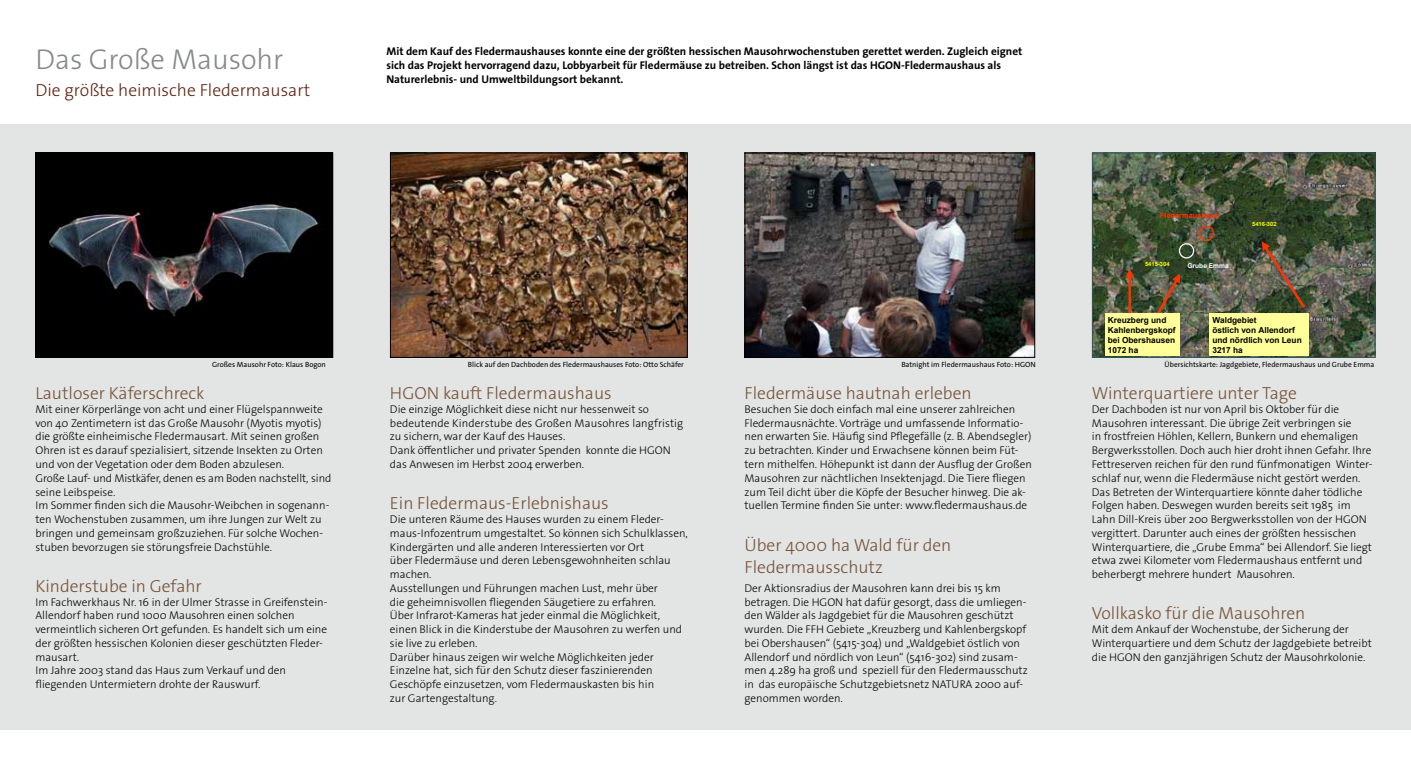
<style>
.page{position:relative;width:1411px;height:759px;background:#fff}
.page>*{position:absolute;margin:0;border:0;box-sizing:border-box;transform-origin:0 0}
.t1{font:300 28.75px "The Sans Os F";color:#87888a}
.t2{font:300 17.5px/22.5px "The Sans Os F";color:#745237}
.t3{font:300 17.5px "The Sans Os F";color:#5d2413}
.t4{font:300 11.25px/13.8px "The Sans Os F";color:#000}
.t5{font:700 11.25px/13.8px "The Sans Os F";color:#000}
.t6{font:700 8.25px/10px "Arial";color:#000}
.t7{font:7.5px "The Sans Os F";color:#000}
.t8{font:700 7.5px "Arial";color:#f30}
.t9{font:700 6.62px "Arial";color:#fff}
.t10{font:700 5.88px "Arial";color:#ff0}
</style>
<div class="page">
<div style="left:0;top:124px;width:1410px;height:605px;background:#e3e4e4"></div>
<img style="left:37px;top:154px;width:294px;height:202px">
<div style="left:35px;top:152px;width:298px;height:206px;border:1px solid #000"></div>
<img style="left:392px;top:154px;width:293px;height:202px">
<div style="left:390px;top:152px;width:297px;height:206px;border:1px solid #000"></div>
<img style="left:746px;top:154px;width:287px;height:202px">
<div style="left:744px;top:152px;width:291px;height:206px;border:1px solid #000"></div>
<img style="left:1093px;top:154px;width:280px;height:202px">
<div style="left:1198px;top:226px;width:16px;height:15px;border:1px solid #f30;border-radius:50%"></div>
<svg style="left:1261px;top:241px;width:46px;height:69px;background:#5a553e"></svg>
<svg style="left:1146px;top:273px;width:34px;height:59px"></svg>
<hr style="left:1128px;top:277px;width:2px;height:43px;background:#f30">
<svg style="left:1125px;top:268px;width:9px;height:9px"></svg>
<div style="left:1104px;top:313px;width:75px;height:43px;background:#ffff9a"></div>
<div style="left:1209px;top:313px;width:99px;height:43px;background:#ffff9a"></div>
<div style="left:1178px;top:243px;width:16px;height:15px;border:1px solid #fff;border-radius:50%"></div>
<div style="left:1091px;top:152px;width:284px;height:206px;border:1px solid #345656"></div>
<h1 class="t1" style="left:35px;top:41px;width:249px">Das Große Mausohr</h1>
<h2 class="t3" style="left:35px;top:79px;width:276px">Die größte heimische Fledermausart</h2>
<p class="t7" style="left:212px;top:360px;width:115px">Großes Mausohr Foto: Klaus Bogon</p>
<h2 class="t2" style="left:35px;top:382px;width:171px">Lautloser Käferschreck</h2>
<p class="t4" style="left:35px;top:402px;width:297px">Mit einer Körperlänge von acht und einer Flügelspannweite von 40 Zentimetern ist das Große Mausohr (Myotis myotis) die größte einheimische Fledermausart. Mit seinen großen Ohren ist es darauf spezialisiert, sitzende Insekten zu Orten und von der Vegetation oder dem Boden abzulesen.<br>Große Lauf- und Mistkäfer, denen es am Boden nachstellt, sind seine Leibspeise.<br>Im Sommer finden sich die Mausohr-Weibchen in sogenann&shy;ten Wochenstuben zusammen, um ihre Jungen zur Welt zu bringen und gemeinsam großzuziehen. Für solche Wochen&shy;stuben bevorzugen sie störungsfreie Dachstühle.</p>
<h2 class="t2" style="left:35px;top:574px;width:168px">Kinderstube in Gefahr</h2>
<p class="t4" style="left:35px;top:594px;width:293px">Im Fachwerkhaus Nr. 16 in der Ulmer Strasse in Greifenstein-Allendorf haben rund 1000 Mausohren einen solchen vermeintlich sicheren Ort gefunden. Es handelt sich um eine der größten hessischen Kolonien dieser geschützten Fleder&shy;mausart.<br>Im Jahre 2003 stand das Haus zum Verkauf und den fliegenden Untermietern drohte der Rauswurf.</p>
<p class="t5" style="left:386px;top:44px;width:637px">Mit dem Kauf des Fledermaushauses konnte eine der größten hessischen Mausohrwochenstuben gerettet werden. Zugleich eignet sich das Projekt hervorragend dazu, Lobbyarbeit für Fledermäuse zu betreiben. Schon längst ist das HGON-Fledermaushaus als<br>Naturerlebnis- und Umweltbildungsort bekannt.</p>
<p class="t8" style="left:1159px;top:210px;width:61px">Fledermaushaus</p>
<p class="t10" style="left:1144px;top:260px;width:26px">5415-304</p>
<p class="t9" style="left:1187px;top:261px;width:43px">Grube Emma</p>
<p class="t10" style="left:1251px;top:220px;width:26px">5416-302</p>
<p class="t6" style="left:1107px;top:315px;width:69px">Kreuzberg und<br>Kahlenbergskopf bei Obershausen<br>1072 ha</p>
<p class="t6" style="left:1212px;top:315px;width:91px">Waldgebiet<br>östlich von Allendorf und nördlich von Leun<br>3217 ha</p>
<p class="t7" style="left:468px;top:360px;width:217px">Blick auf den Dachboden des Fledermaushauses Foto: Otto Schäfer</p>
<p class="t7" style="left:901px;top:360px;width:136px">Batnight im Fledermaushaus Foto: HGON</p>
<p class="t7" style="left:1164px;top:360px;width:211px">Übersichtskarte: Jagdgebiete, Fledermaushaus und Grube Emma</p>
<h2 class="t2" style="left:390px;top:382px;width:223px">HGON kauft Fledermaushaus</h2>
<p class="t4" style="left:390px;top:402px;width:295px">Die einzige Möglichkeit diese nicht nur hessenweit so bedeutende Kinderstube des Großen Mausohres langfristig zu sichern, war der Kauf des Hauses.<br>Dank öffentlicher und privater Spenden konnte die HGON das Anwesen im Herbst 2004 erwerben.</p>
<h2 class="t2" style="left:390px;top:492px;width:220px">Ein Fledermaus-Erlebnishaus</h2>
<p class="t4" style="left:390px;top:512px;width:299px">Die unteren Räume des Hauses wurden zu einem Fleder&shy;maus-Infozentrum umgestaltet. So können sich Schulklassen, Kindergärten und alle anderen Interessierten vor Ort<br>über Fledermäuse und deren Lebensgewohnheiten schlau machen.<br>Ausstellungen und Führungen machen Lust, mehr über<br>die geheimnisvollen fliegenden Säugetiere zu erfahren.<br>Über Infrarot-Kameras hat jeder einmal die Möglichkeit, einen Blick in die Kinderstube der Mausohren zu werfen und sie live zu erleben.<br>Darüber hinaus zeigen wir welche Möglichkeiten jeder Einzelne hat, sich für den Schutz dieser faszinierenden Geschöpfe einzusetzen, vom Fledermauskasten bis hin<br>zur Gartengestaltung.</p>
<h2 class="t2" style="left:744px;top:382px;width:229px">Fledermäuse hautnah erleben</h2>
<p class="t4" style="left:744px;top:402px;width:289px">Besuchen Sie doch einfach mal eine unserer zahlreichen Fledermausnächte. Vorträge und umfassende Informatio&shy;nen erwarten Sie. Häufig sind Pflegefälle (z. B. Abendsegler) zu betrachten. Kinder und Erwachsene können beim Füt&shy;tern mithelfen. Höhepunkt ist dann der Ausflug der Großen Mausohren zur nächtlichen Insektenjagd. Die Tiere fliegen zum Teil dicht über die Köpfe der Besucher hinweg. Die ak&shy;tuellen Termine finden Sie unter: www.fledermaushaus.de</p>
<h2 class="t2" style="left:744px;top:533px;width:208px">Über 4000 ha Wald für den<br>Fledermausschutz</h2>
<p class="t4" style="left:744px;top:581px;width:285px">Der Aktionsradius der Mausohren kann drei bis 15 km betragen. Die HGON hat dafür gesorgt, dass die umliegen&shy;den Wälder als Jagdgebiet für die Mausohren geschützt wurden. Die FFH Gebiete „Kreuzberg und Kahlenbergskopf bei Obershausen“ (5415-304) und „Waldgebiet östlich von Allendorf und nördlich von Leun“ (5416-302) sind zusam&shy;men 4.289 ha groß und speziell für den Fledermausschutz in das europäische Schutzgebietsnetz NATURA 2000 auf&shy;genommen worden.</p>
<h2 class="t2" style="left:1091px;top:382px;width:206px">Winterquartiere unter Tage</h2>
<p class="t4" style="left:1091px;top:402px;width:282px">Der Dachboden ist nur von April bis Oktober für die Mausohren interessant. Die übrige Zeit verbringen sie<br>in frostfreien Höhlen, Kellern, Bunkern und ehemaligen Bergwerksstollen. Doch auch hier droht ihnen Gefahr. Ihre Fettreserven reichen für den rund fünfmonatigen Winter&shy;schlaf nur, wenn die Fledermäuse nicht gestört werden.<br>Das Betreten der Winterquartiere könnte daher tödliche Folgen haben. Deswegen wurden bereits seit 1985 im Lahn Dill-Kreis über 200 Bergwerksstollen von der HGON vergittert. Darunter auch eines der größten hessischen Winterquartiere, die „Grube Emma“ bei Allendorf. Sie liegt etwa zwei Kilometer vom Fledermaushaus entfernt und beherbergt mehrere hundert Mausohren.</p>
<h2 class="t2" style="left:1091px;top:602px;width:215px">Vollkasko für die Mausohren</h2>
<p class="t4" style="left:1091px;top:622px;width:281px">Mit dem Ankauf der Wochenstube, der Sicherung der<br>Winterquartiere und dem Schutz der Jagdgebiete betreibt die HGON den ganzjährigen Schutz der Mausohrkolonie.</p>
</div>
